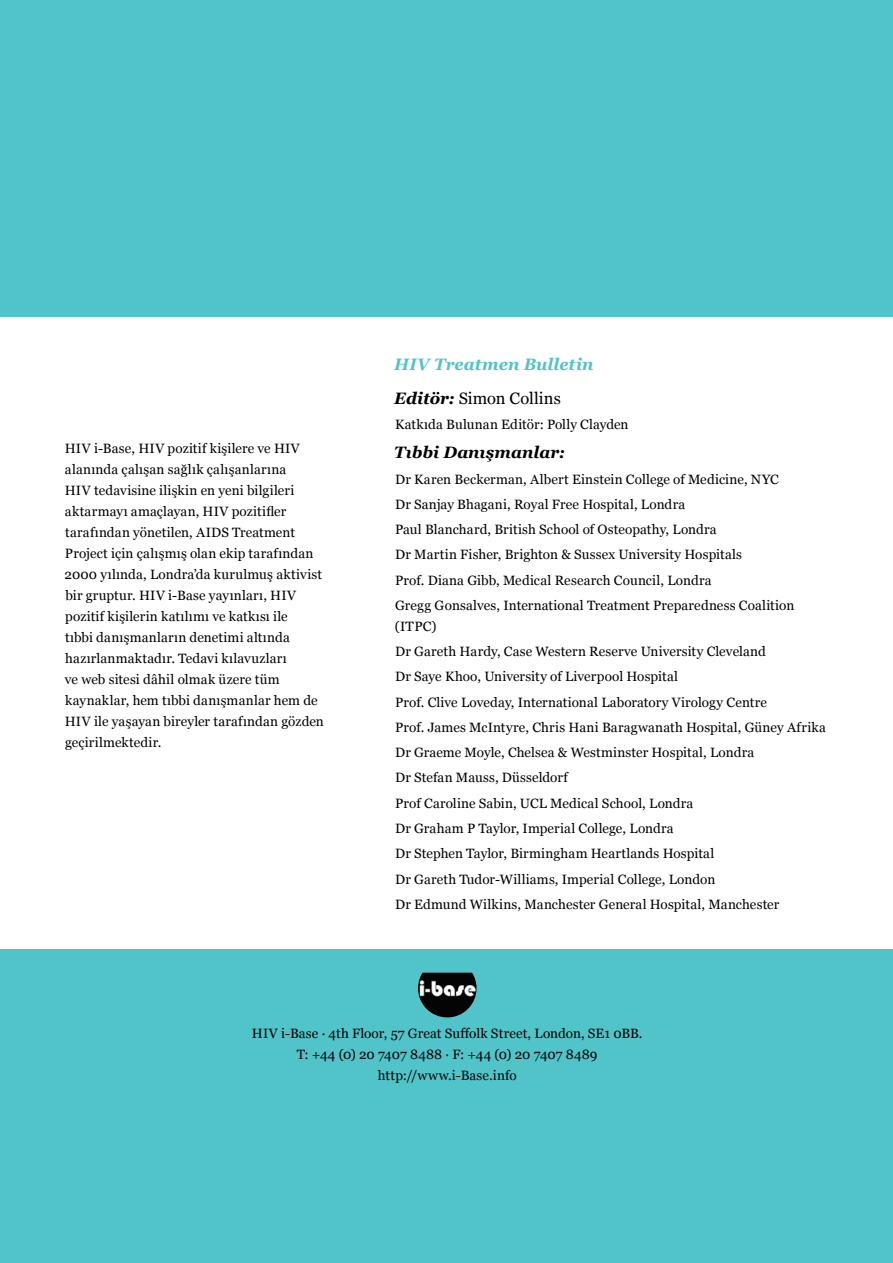
<style>
.page{position:relative;width:893px;height:1263px;background:#50c4c9}
.page>*{position:absolute;margin:0;border:0;box-sizing:border-box;transform-origin:0 0}
.t1{font:italic 700 16.5px/33.8px "Georgia";color:#50c4c9}
.t2{font:italic 700 16.5px "Georgia";letter-spacing:.005em;color:#000}
.t3{font:13.5px/21px "Georgia";letter-spacing:.01em;color:#000}
.s1{color:#000}
.s2{font-weight:400;font-style:normal;color:#000}
</style>
<div class="page">
<div style="left:0;top:317px;width:893px;height:631px;background:#fff"></div>
<img style="left:418px;top:972px;width:58px;height:45px">
<p class="t3" style="left:65px;top:437px;width:261px">HIV i-Base, HIV pozitif kişilere ve HIV alanında çalışan sağlık çalışanlarına<br>HIV tedavisine ilişkin en yeni bilgileri aktarmayı amaçlayan, HIV pozitifler tarafından yönetilen, AIDS Treatment Project için çalışmış olan ekip tarafından 2000 yılında, Londra’da kurulmuş aktivist bir gruptur. HIV i-Base yayınları, HIV pozitif kişilerin katılımı ve katkısı ile<br>tıbbi danışmanların denetimi altında hazırlanmaktadır. Tedavi kılavuzları<br>ve web sitesi dâhil olmak üzere tüm kaynaklar, hem tıbbi danışmanlar hem de HIV ile yaşayan bireyler tarafından gözden geçirilmektedir.</p>
<p class="t1" style="left:394px;top:346px;width:201px">HIV Treatmen Bulletin<br><span class="s1">Editör:</span> <span class="s2">Simon Collins</span></p>
<p class="t3" style="left:395px;top:413px;width:235px">Katkıda Bulunan Editör: Polly Clayden</p>
<p class="t2" style="left:394px;top:440px;width:172px">Tıbbi Danışmanlar:</p>
<p class="t3" style="left:395px;top:466px;width:401px;line-height:25.2px">Dr Karen Beckerman, Albert Einstein College of Medicine, NYC Dr Sanjay Bhagani, Royal Free Hospital, Londra<br>Paul Blanchard, British School of Osteopathy, Londra<br>Dr Martin Fisher, Brighton &amp; Sussex University Hospitals<br>Prof. Diana Gibb, Medical Research Council, Londra<br>Gregg Gonsalves, International Treatment Preparedness Coalition</p>
<p class="t3" style="left:395px;top:613px;width:433px;line-height:25.2px">(ITPC)<br>Dr Gareth Hardy, Case Western Reserve University Cleveland<br>Dr Saye Khoo, University of Liverpool Hospital<br>Prof. Clive Loveday, International Laboratory Virology Centre<br>Prof. James McIntyre, Chris Hani Baragwanath Hospital, Güney Afrika Dr Graeme Moyle, Chelsea &amp; Westminster Hospital, Londra<br>Dr Stefan Mauss, Düsseldorf<br>Prof Caroline Sabin, UCL Medical School, Londra<br>Dr Graham P Taylor, Imperial College, Londra<br>Dr Stephen Taylor, Birmingham Heartlands Hospital<br>Dr Gareth Tudor-Williams, Imperial College, London<br>Dr Edmund Wilkins, Manchester General Hospital, Manchester</p>
<p class="t3" style="left:252px;top:1023px;width:392px;text-align:center">HIV i-Base . 4th Floor, 57 Great Suffolk Street, London, SE1 0BB.<br>T: +44 (0) 20 7407 8488 . F: +44 (0) 20 7407 8489 http://www.i-Base.info</p>
</div>
